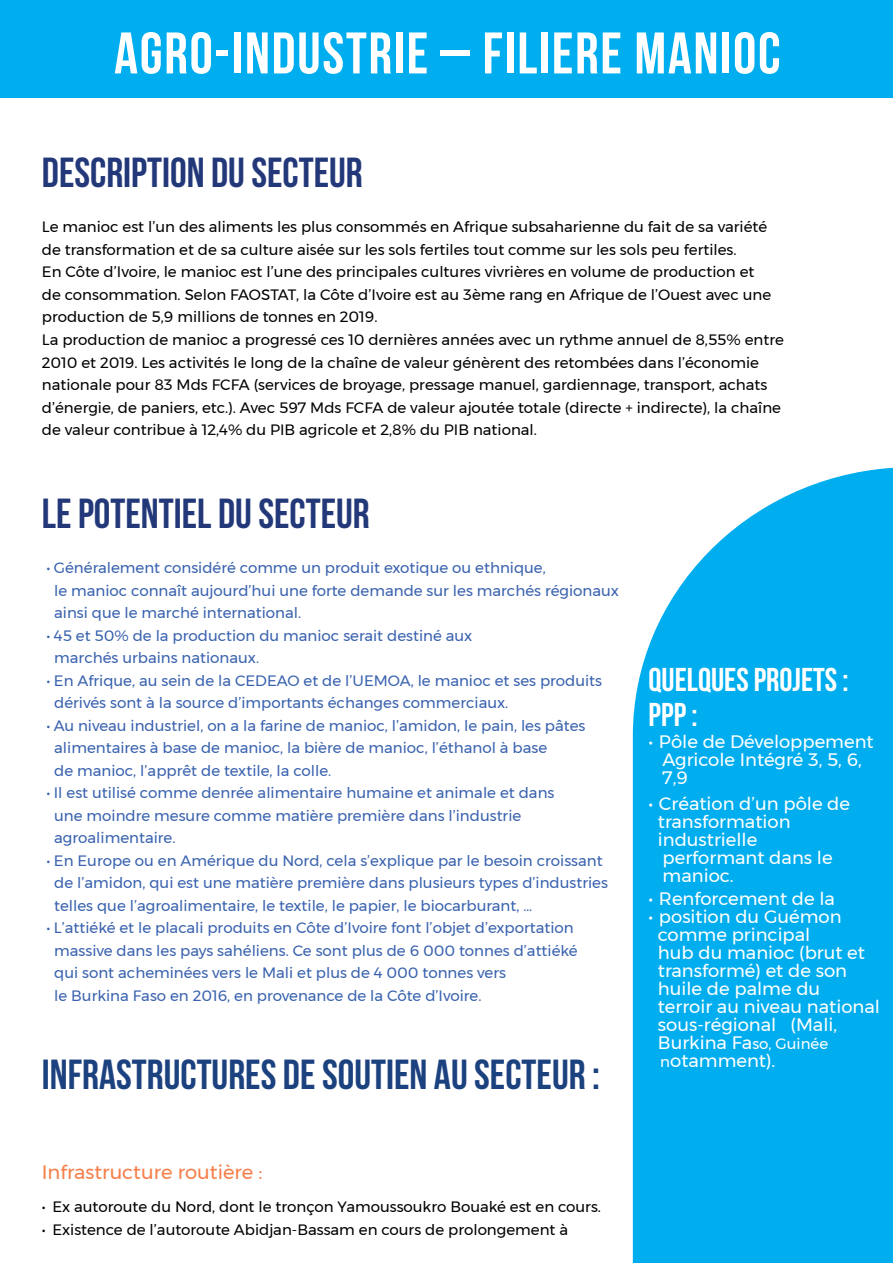
<style>
.page{position:relative;width:893px;height:1263px;background:#fff}
.page>*{position:absolute;margin:0;border:0;box-sizing:border-box;transform-origin:0 0}
.t1{font:700 58.5px "Bebas Neue";letter-spacing:.03em;color:#fff}
.t2{font:700 42px "Bebas Neue";color:#233879}
.t3{font:700 42px "Bebas Neue";color:#1b417f}
.t4{font:700 33px "Bebas Neue";color:#fff}
.t5{font:19.5px "Montserrat";color:#f57f4a}
.t6{font:18px "Montserrat";color:#fff}
.t7{font:15px "Montserrat";color:#3962ae}
.t8{font:15px/22.5px "Montserrat";color:#000001}
.s1{font-size:15px}
</style>
<div class="page">
<div style="left:0;top:0;width:893px;height:98px;background:#00aeef"></div>
<svg style="left:632px;top:467px;width:261px;height:796px;background:#16b5f0"></svg>
<p class="t1" style="left:114px;top:21px;width:668px">AGRO-INDUSTRIE – FILIERE MANIOC</p>
<p class="t2" style="left:42px;top:150px;width:322px">DESCRIPTION DU SECTEUR</p>
<p class="t8" style="left:42px;top:216px;width:727px">Le manioc est l’un des aliments les plus consommés en Afrique subsaharienne du fait de sa variété</p>
<p class="t8" style="left:42px;top:238px;width:696px">de transformation et de sa culture aisée sur les sols fertiles tout comme sur les sols peu fertiles.</p>
<p class="t8" style="left:42px;top:261px;width:714px">En Côte d’Ivoire, le manioc est l’une des principales cultures vivrières en volume de production et</p>
<p class="t8" style="left:42px;top:283px;width:731px">de consommation. Selon FAOSTAT, la Côte d’Ivoire est au 3ème rang en Afrique de l’Ouest avec une</p>
<p class="t8" style="left:42px;top:306px;width:337px">production de 5,9 millions de tonnes en 2019.</p>
<p class="t8" style="left:42px;top:328px;width:743px">La production de manioc a progressé ces 10 dernières années avec un rythme annuel de 8,55% entre 2010 et 2019. Les activités le long de la chaîne de valeur génèrent des retombées dans l’économie nationale pour 83 Mds FCFA (services de broyage, pressage manuel, gardiennage, transport, achats d’énergie, de paniers, etc.). Avec 597 Mds FCFA de valeur ajoutée totale (directe + indirecte), la chaîne de valeur contribue à 12,4% du PIB agricole et 2,8% du PIB national.</p>
<p class="t2" style="left:42px;top:490px;width:329px">LE POTENTIEL DU SECTEUR</p>
<p class="t7" style="left:46px;top:556px;width:501px">• Généralement considéré comme un produit exotique ou ethnique,</p>
<p class="t7" style="left:54px;top:579px;width:566px">le manioc connaît aujourd’hui une forte demande sur les marchés régionaux</p>
<p class="t7" style="left:54px;top:601px;width:248px">ainsi que le marché international.</p>
<p class="t7" style="left:46px;top:624px;width:427px">• 45 et 50% de la production du manioc serait destiné aux</p>
<p class="t7" style="left:54px;top:646px;width:206px">marchés urbains nationaux.</p>
<p class="t7" style="left:46px;top:669px;width:557px">• En Afrique, au sein de la CEDEAO et de l’UEMOA, le manioc et ses produits</p>
<p class="t7" style="left:54px;top:691px;width:456px">dérivés sont à la source d’importants échanges commerciaux.</p>
<p class="t7" style="left:46px;top:714px;width:540px">• Au niveau industriel, on a la farine de manioc, l’amidon, le pain, les pâtes</p>
<p class="t7" style="left:54px;top:736px;width:494px">alimentaires à base de manioc, la bière de manioc, l’éthanol à base</p>
<p class="t7" style="left:54px;top:759px;width:279px">de manioc, l’apprêt de textile, la colle.</p>
<p class="t7" style="left:46px;top:781px;width:510px">• Il est utilisé comme denrée alimentaire humaine et animale et dans</p>
<p class="t7" style="left:54px;top:804px;width:469px">une moindre mesure comme matière première dans l’industrie</p>
<p class="t7" style="left:54px;top:826px;width:123px">agroalimentaire.</p>
<p class="t7" style="left:46px;top:849px;width:558px">• En Europe ou en Amérique du Nord, cela s’explique par le besoin croissant</p>
<p class="t7" style="left:54px;top:871px;width:555px">de l’amidon, qui est une matière première dans plusieurs types d’industries</p>
<p class="t7" style="left:54px;top:894px;width:479px">telles que l’agroalimentaire, le textile, le papier, le biocarburant, …</p>
<p class="t7" style="left:46px;top:916px;width:529px">• L’attiéké et le placali produits en Côte d’Ivoire font l’objet d’exportation</p>
<p class="t7" style="left:54px;top:939px;width:525px">massive dans les pays sahéliens. Ce sont plus de 6 000 tonnes d’attiéké</p>
<p class="t7" style="left:54px;top:961px;width:453px">qui sont acheminées vers le Mali et plus de 4 000 tonnes vers</p>
<p class="t7" style="left:54px;top:984px;width:429px">le Burkina Faso en 2016, en provenance de la Côte d’Ivoire.</p>
<p class="t3" style="left:42px;top:1051px;width:560px">INFRASTRUCTURES DE SOUTIEN AU SECTEUR :</p>
<p class="t5" style="left:42px;top:1157px;width:222px">Infrastructure routière :</p>
<p class="t8" style="left:42px;top:1195px;width:561px">• Ex autoroute du Nord, dont le tronçon Yamoussoukro Bouaké est en cours.</p>
<p class="t8" style="left:42px;top:1218px;width:528px">• Existence de l’autoroute Abidjan-Bassam en cours de prolongement à</p>
<p class="t4" style="left:648px;top:662px;width:202px">QUELQUES PROJETS :</p>
<p class="t4" style="left:648px;top:696px;width:51px">PPP :</p>
<p class="t6" style="left:648px;top:728px;width:227px">• Pôle de Développement</p>
<p class="t6" style="left:663px;top:746px;width:201px">Agricole Intégré 3, 5, 6,</p>
<p class="t6" style="left:663px;top:764px;width:27px">7,9</p>
<p class="t6" style="left:648px;top:790px;width:203px">• Création d’un pôle de</p>
<p class="t6" style="left:658px;top:808px;width:134px">transformation</p>
<p class="t6" style="left:658px;top:826px;width:101px">industrielle</p>
<p class="t6" style="left:663px;top:844px;width:171px">performant dans le</p>
<p class="t6" style="left:663px;top:862px;width:73px">manioc.</p>
<p class="t6" style="left:648px;top:884px;width:188px">• Renforcement de la</p>
<p class="t6" style="left:648px;top:902px;width:195px">• position du Guémon</p>
<p class="t6" style="left:658px;top:920px;width:154px">comme principal</p>
<p class="t6" style="left:658px;top:938px;width:209px">hub du manioc (brut et</p>
<p class="t6" style="left:658px;top:956px;width:191px">transformé) et de son</p>
<p class="t6" style="left:658px;top:974px;width:164px">huile de palme du</p>
<p class="t6" style="left:658px;top:992px;width:224px">terroir au niveau national</p>
<p class="t6" style="left:658px;top:1010px;width:181px">sous-régional (Mali,</p>
<p class="t6" style="left:658px;top:1028px;width:172px">Burkina Fa<span class="s1">so, Guinée</span></p>
<p class="t6" style="left:660px;top:1046px;width:117px"><span class="s1">n</span>otamment).</p>
</div>
